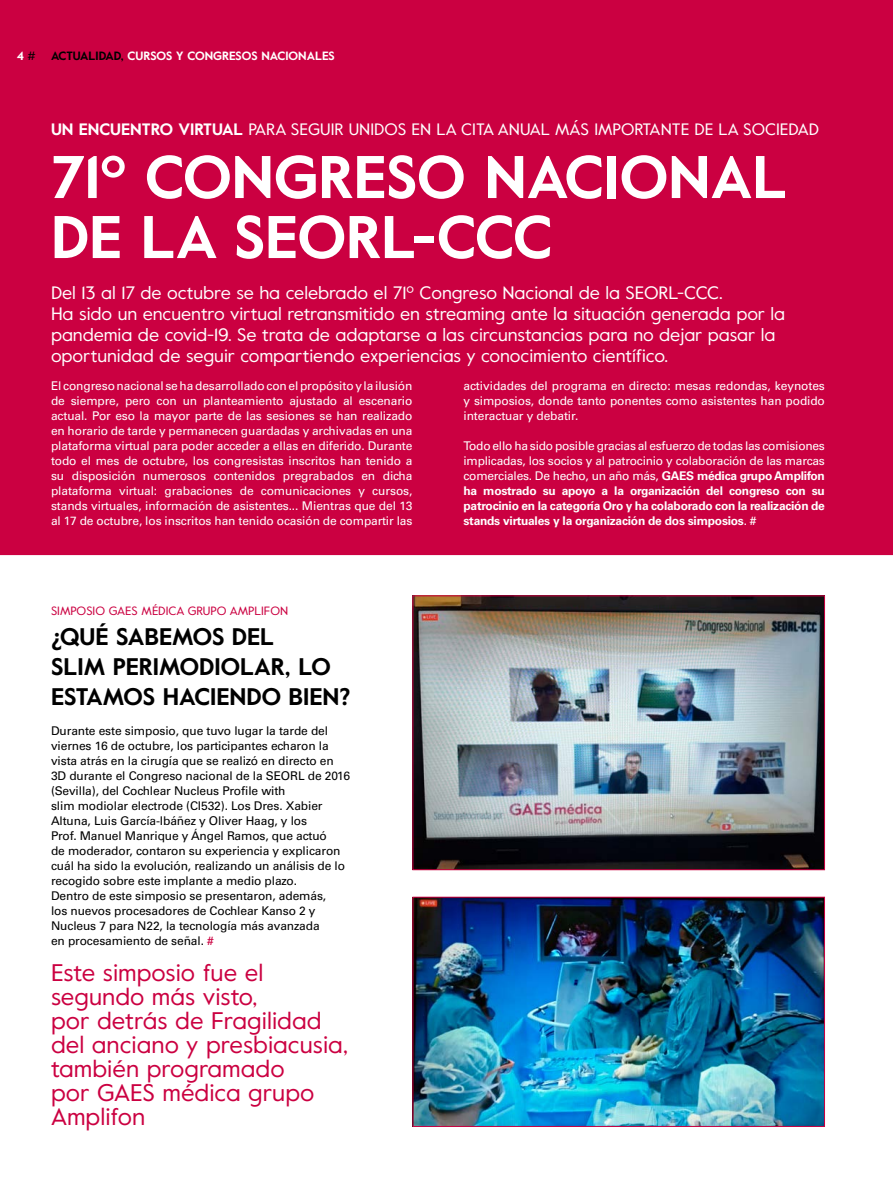
<style>
.page{position:relative;width:893px;height:1178px;background:#fff}
.page>*{position:absolute;margin:0;border:0;box-sizing:border-box;transform-origin:0 0}
.t1{font:700 60px/60px "Value";color:#fff}
.t2{font:24px/24px "Value";color:#cb0041}
.t3{font:700 24px/30px "Value";color:#000}
.t4{font:18px/21px "Value";letter-spacing:-.005em;color:#fff}
.t5{font:16.5px "Value";color:#fff}
.t6{font:12px/15px "Univers LT Std";letter-spacing:-.01em;color:#fff;text-align:justify}
.t7{font:12px/15px "Univers LT Std";letter-spacing:-.01em;color:#000}
.t8{font:700 12px/15px "Univers LT Std";letter-spacing:-.02em;color:#fff;text-align:justify}
.t9{font:700 12px "Value";color:#fff}
.t10{font:12px "Value";color:#cb0041}
.s1{font-weight:400;color:#000}
.s2{color:#000}
.s3{font-weight:700}
.s4{font-weight:400}
.s5{color:#cb0041}
</style>
<div class="page">
<div style="left:0;top:0;width:893px;height:555px;background:#cb0041"></div>
<img style="left:414px;top:597px;width:409px;height:271px">
<div style="left:412px;top:595px;width:413px;height:275px;border:1px solid #cb0041"></div>
<img style="left:414px;top:899px;width:409px;height:226px">
<div style="left:412px;top:897px;width:413px;height:230px;border:1px solid #cb0041"></div>
<p class="t9" style="left:17px;top:47px;width:20px">4 <span class="s1">#</span></p>
<p class="t9" style="left:51px;top:47px;width:285px"><span class="s2">ACTUALIDAD,</span> CURSOS Y CONGRESOS NACIONALES</p>
<h3 class="t5" style="left:51px;top:118px;width:769px"><span class="s3">UN ENCUENTRO VIRTUAL</span> PARA SEGUIR UNIDOS EN LA CITA ANUAL MÁS IMPORTANTE DE LA SOCIEDAD</h3>
<h1 class="t1" style="left:51px;top:147px;width:738px">71º CONGRESO NACIONAL<br>DE LA SEORL-CCC</h1>
<p class="t4" style="left:51px;top:282px;width:736px">Del 13 al 17 de octubre se ha celebrado el 71º Congreso Nacional de la SEORL-CCC.<br>Ha sido un encuentro virtual retransmitido en streaming ante la situación generada por la pandemia de covid-19. Se trata de adaptarse a las circunstancias para no dejar pasar la oportunidad de seguir compartiendo experiencias y conocimiento científico.</p>
<p class="t6" style="left:51px;top:378px;width:363px">El congreso nacional se ha desarrollado con el propósito y la ilusión de siempre, pero con un planteamiento ajustado al escenario actual. Por eso la mayor parte de las sesiones se han realizado en horario de tarde y permanecen guardadas y archivadas en una plataforma virtual para poder acceder a ellas en diferido. Durante todo el mes de octubre, los congresistas inscritos han tenido a su disposición numerosos contenidos pregrabados en dicha plataforma virtual: grabaciones de comunicaciones y cursos, stands virtuales, información de asistentes... Mientras que del 13 al 17 de octubre, los inscritos han tenido ocasión de compartir las</p>
<p class="t6" style="left:463px;top:378px;width:363px">actividades del programa en directo: mesas redondas, keynotes y simposios, donde tanto ponentes como asistentes han podido interactuar y debatir.</p>
<p class="t8" style="left:463px;top:438px;width:363px"><span class="s4">Todo ello ha sido posible gracias al esfuerzo de todas las comisiones implicadas, los socios y al patrocinio y colaboración de las marcas comerciales. De hecho, un año más,</span> GAES médica grupo Amplifon ha mostrado su apoyo a la organización del congreso con su patrocinio en la categoría Oro y ha colaborado con la realización de stands virtuales y la organización de dos simposios<span class="s4">. #</span></p>
<p class="t10" style="left:51px;top:602px;width:239px">SIMPOSIO GAES MÉDICA GRUPO AMPLIFON</p>
<h2 class="t3" style="left:51px;top:622px;width:302px">¿QUÉ SABEMOS DEL<br>SLIM PERIMODIOLAR, LO<br>ESTAMOS HACIENDO BIEN?</h2>
<p class="t7" style="left:51px;top:723px;width:301px">Durante este simposio, que tuvo lugar la tarde del viernes 16 de octubre, los participantes echaron la vista atrás en la cirugía que se realizó en directo en 3D durante el Congreso nacional de la SEORL de 2016 (Sevilla), del Cochlear Nucleus Profile with<br>slim modiolar electrode (CI532). Los Dres. Xabier Altuna, Luis García-Ibáñez y Oliver Haag, y los<br>Prof. Manuel Manrique y Ángel Ramos, que actuó<br>de moderador, contaron su experiencia y explicaron cuál ha sido la evolución, realizando un análisis de lo recogido sobre este implante a medio plazo.<br>Dentro de este simposio se presentaron, además,<br>los nuevos procesadores de Cochlear Kanso 2 y Nucleus 7 para N22, la tecnología más avanzada<br>en procesamiento de señal. <span class="s5">#</span></p>
<h2 class="t2" style="left:51px;top:960px;width:298px">Este simposio fue el segundo más visto,<br>por detrás de Fragilidad del anciano y presbiacusia, también programado<br>por GAES médica grupo<br>Amplifon</h2>
</div>
